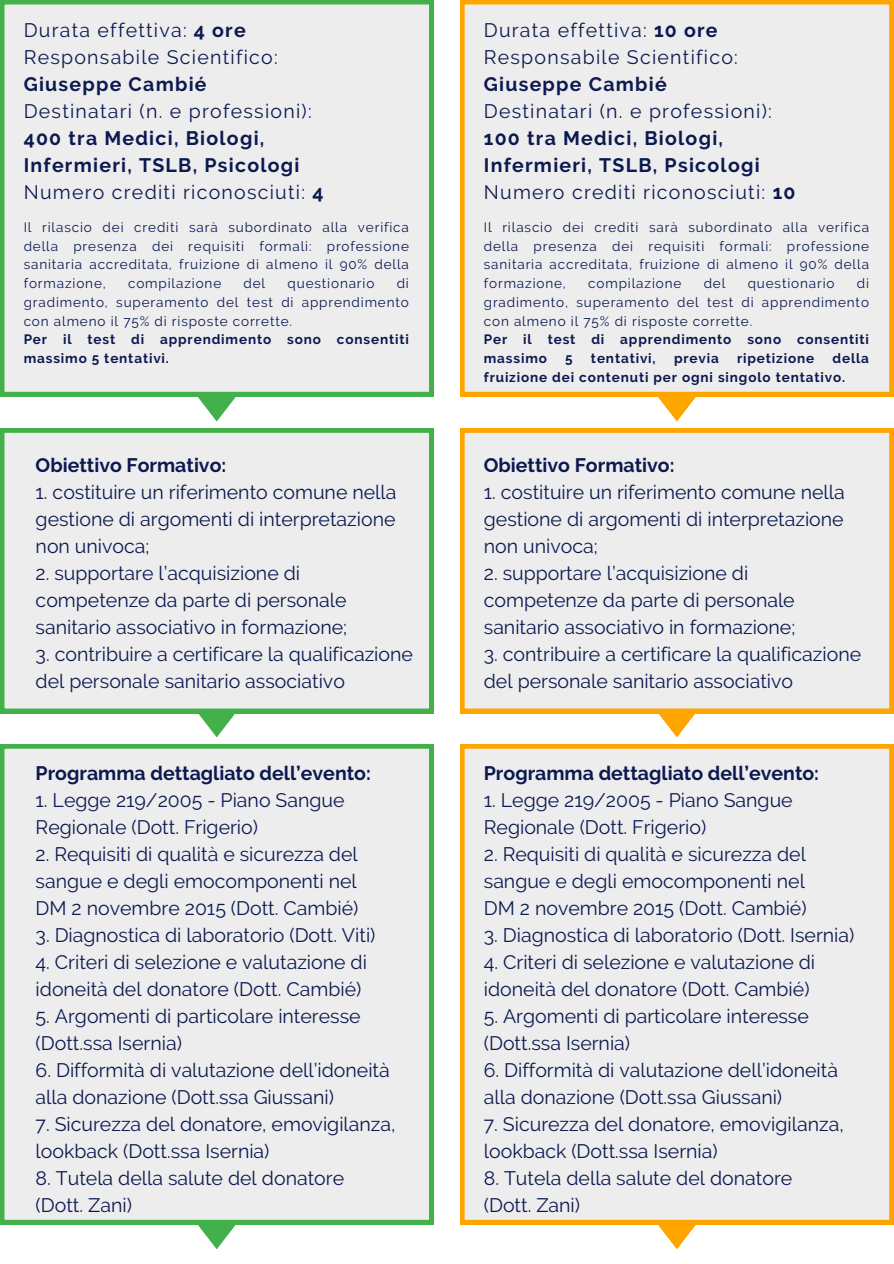
<style>
.page{position:relative;width:894px;height:1264px;background:#fff}
.page>*{position:absolute;margin:0;border:0;box-sizing:border-box;transform-origin:0 0}
.t1{font:19.5px/27px "Raleway";color:#0c1950}
.t2{font:19.5px/27px "Raleway";letter-spacing:.065em;color:#0c1950}
.t3{font:700 19.5px "Raleway";color:#0c1950}
.t4{font:13.5px/18.8px "Raleway";letter-spacing:.065em;color:#0c1950;text-align:justify}
.t5{font:700 13.5px/18.8px "Raleway";letter-spacing:.065em;color:#0c1950}
.s1{font-weight:700}
</style>
<div class="page">
<div style="left:0;top:428px;width:433px;height:285px;background:#ededed"></div>
<div style="left:0;top:744px;width:433px;height:480px;background:#ededed"></div>
<div style="left:460px;top:428px;width:433px;height:285px;background:#ededed"></div>
<div style="left:460px;top:744px;width:433px;height:480px;background:#ededed"></div>
<div style="left:0;top:0;width:433px;height:396px;background:#ededed"></div>
<div style="left:460px;top:0;width:433px;height:396px;background:#ededed"></div>
<svg style="left:194px;top:392px;width:45px;height:29px"></svg>
<svg style="left:654px;top:392px;width:45px;height:29px"></svg>
<svg style="left:194px;top:708px;width:45px;height:29px"></svg>
<svg style="left:654px;top:708px;width:45px;height:29px"></svg>
<svg style="left:194px;top:1220px;width:45px;height:29px"></svg>
<svg style="left:654px;top:1220px;width:45px;height:29px"></svg>
<p class="t2" style="left:24px;top:16px;width:301px">Durata effettiva: <span class="s1">4 ore<br></span>Responsabile Scientifico:<br><span class="s1">Giuseppe Cambié<br></span>Destinatari (n. e professioni):<br><span class="s1">400 tra Medici, Biologi,<br>Infermieri, TSLB, Psicologi<br></span>Numero crediti riconosciuti: <span class="s1">4</span></p>
<p class="t4" style="left:24px;top:218px;width:386px">Il rilascio dei crediti sarà subordinato alla verifica della presenza dei requisiti formali: professione sanitaria accreditata, fruizione di almeno il 90% della formazione,</p>
<p class="t4" style="left:24px;top:274px;width:386px;text-indent:373px">di gradimento, superamento del test di apprendimento con almeno il 75% di risposte corrette.</p>
<h1 class="t5" style="left:24px;top:330px;width:386px">Per il test di apprendimento sono consentiti massimo 5 tentativi.</h1>
<p class="t4" style="left:128px;top:274px;width:95px">compilazione</p>
<p class="t4" style="left:243px;top:274px;width:23px">del</p>
<p class="t4" style="left:287px;top:274px;width:88px">questionario</p>
<h1 class="t3" style="left:36px;top:453px;width:192px">Obiettivo Formativo:</h1>
<h1 class="t1" style="left:36px;top:478px;width:362px;text-align:justify">1. costituire un riferimento comune nella gestione di argomenti di interpretazione non univoca;</h1>
<h1 class="t1" style="left:36px;top:559px;width:313px">2. supportare l’acquisizione di competenze da parte di personale sanitario associativo in formazione;</h1>
<h1 class="t1" style="left:36px;top:640px;width:379px">3. contribuire a certificare la qualificazione del personale sanitario associativo</h1>
<p class="t3" style="left:36px;top:761px;width:337px">Programma dettagliato dell’evento:</p>
<p class="t1" style="left:36px;top:786px;width:310px">1. Legge 219/2005 - Piano Sangue<br>Regionale (Dott. Frigerio)</p>
<p class="t1" style="left:36px;top:840px;width:324px;text-align:justify">2. Requisiti di qualità e sicurezza del sangue e degli emocomponenti nel DM 2 novembre 2015 (Dott. Cambié)</p>
<p class="t1" style="left:36px;top:921px;width:341px">3. Diagnostica di laboratorio (Dott. Viti)</p>
<p class="t1" style="left:36px;top:948px;width:333px">4. Criteri di selezione e valutazione di idoneità del donatore (Dott. Cambié)</p>
<p class="t1" style="left:36px;top:1002px;width:326px">5. Argomenti di particolare interesse (Dott.ssa Isernia)</p>
<p class="t1" style="left:36px;top:1056px;width:355px">6. Difformità di valutazione dell’idoneità alla donazione (Dott.ssa Giussani)</p>
<p class="t1" style="left:36px;top:1110px;width:361px">7. Sicurezza del donatore, emovigilanza, lookback (Dott.ssa Isernia)</p>
<p class="t1" style="left:36px;top:1164px;width:310px">8. Tutela della salute del donatore (Dott. Zani)</p>
<h1 class="t2" style="left:483px;top:16px;width:313px">Durata effettiva: <span class="s1">10 ore<br></span>Responsabile Scientifico:<br><span class="s1">Giuseppe Cambié<br></span>Destinatari (n. e professioni):<br><span class="s1">100 tra Medici, Biologi,<br>Infermieri, TSLB, Psicologi<br></span>Numero crediti riconosciuti: <span class="s1">10</span></h1>
<h1 class="t4" style="left:483px;top:218px;width:386px">Il rilascio dei crediti sarà subordinato alla verifica della presenza dei requisiti formali: professione sanitaria accreditata, fruizione di almeno il 90% della formazione,</h1>
<h1 class="t4" style="left:483px;top:274px;width:386px;text-indent:373px">di gradimento, superamento del test di apprendimento con almeno il 75% di risposte corrette.</h1>
<h1 class="t5" style="left:483px;top:330px;width:386px">Per il test di apprendimento sono consentiti massimo</h1>
<h1 class="t4" style="left:588px;top:274px;width:95px">compilazione</h1>
<h1 class="t4" style="left:703px;top:274px;width:23px">del</h1>
<h1 class="t4" style="left:747px;top:274px;width:88px">questionario</h1>
<h1 class="t5" style="left:483px;top:349px;width:386px;text-indent:348px">della fruizione dei contenuti per ogni singolo tentativo.</h1>
<h1 class="t5" style="left:565px;top:349px;width:9px">5</h1>
<h1 class="t5" style="left:590px;top:349px;width:66px">tentativi,</h1>
<h1 class="t5" style="left:673px;top:349px;width:46px">previa</h1>
<h1 class="t5" style="left:736px;top:349px;width:79px">ripetizione</h1>
<p class="t3" style="left:483px;top:453px;width:192px">Obiettivo Formativo:</p>
<p class="t1" style="left:483px;top:478px;width:362px;text-align:justify">1. costituire un riferimento comune nella gestione di argomenti di interpretazione non univoca;</p>
<p class="t1" style="left:483px;top:559px;width:313px">2. supportare l’acquisizione di competenze da parte di personale sanitario associativo in formazione;</p>
<p class="t1" style="left:483px;top:640px;width:379px">3. contribuire a certificare la qualificazione del personale sanitario associativo</p>
<h1 class="t3" style="left:483px;top:761px;width:337px">Programma dettagliato dell’evento:</h1>
<h1 class="t1" style="left:483px;top:786px;width:310px">1. Legge 219/2005 - Piano Sangue<br>Regionale (Dott. Frigerio)</h1>
<h1 class="t1" style="left:483px;top:840px;width:324px;text-align:justify">2. Requisiti di qualità e sicurezza del sangue e degli emocomponenti nel DM 2 novembre 2015 (Dott. Cambié)</h1>
<h1 class="t1" style="left:483px;top:921px;width:372px">3. Diagnostica di laboratorio (Dott. Isernia)</h1>
<h1 class="t1" style="left:483px;top:948px;width:333px">4. Criteri di selezione e valutazione di idoneità del donatore (Dott. Cambié)</h1>
<h1 class="t1" style="left:483px;top:1002px;width:326px">5. Argomenti di particolare interesse (Dott.ssa Isernia)</h1>
<h1 class="t1" style="left:483px;top:1056px;width:355px">6. Difformità di valutazione dell’idoneità alla donazione (Dott.ssa Giussani)</h1>
<h1 class="t1" style="left:483px;top:1110px;width:361px">7. Sicurezza del donatore, emovigilanza, lookback (Dott.ssa Isernia)</h1>
<h1 class="t1" style="left:483px;top:1164px;width:310px">8. Tutela della salute del donatore (Dott. Zani)</h1>
</div>
